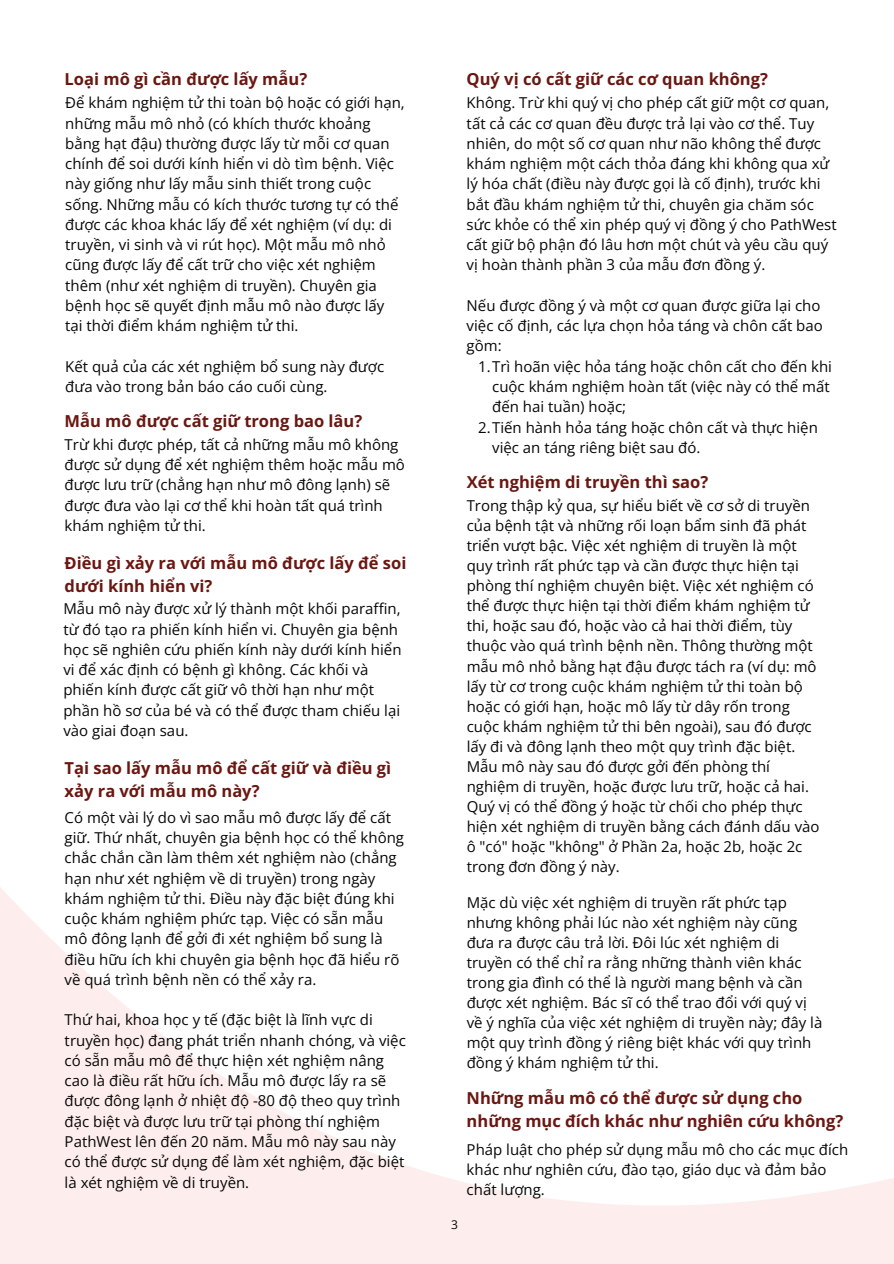
<style>
.page{position:relative;width:894px;height:1264px;background:#fff}
.page>*{position:absolute;margin:0;border:0;box-sizing:border-box;transform-origin:0 0}
.t1{font:700 16.5px/22.5px "Open Sans";color:#6b1711}
.t2{font:15px/20.2px "Open Sans";color:#070707}
.t3{font:12px "Open Sans";color:#070707}
</style>
<div class="page">
<svg style="left:0;top:887px;width:893px;height:376px"></svg>
<h1 class="t1" style="left:65px;top:68px;width:244px">Loại mô gì cần được lấy mẫu?</h1>
<p class="t2" style="left:65px;top:92px;width:341px">Để khám nghiệm tử thi toàn bộ hoặc có giới hạn, những mẫu mô nhỏ (có khích thước khoảng bằng hạt đậu) thường được lấy từ mỗi cơ quan chính để soi dưới kính hiển vi dò tìm bệnh. Việc này giống như lấy mẫu sinh thiết trong cuộc sống. Những mẫu có kích thước tương tự có thể được các khoa khác lấy để xét nghiệm (ví dụ: di truyền, vi sinh và vi rút học). Một mẫu mô nhỏ cũng được lấy để cất trữ cho việc xét nghiệm thêm (như xét nghiệm di truyền). Chuyên gia bệnh học sẽ quyết định mẫu mô nào được lấy</p>
<p class="t2" style="left:65px;top:315px;width:235px">tại thời điểm khám nghiệm tử thi.</p>
<p class="t2" style="left:65px;top:356px;width:320px">Kết quả của các xét nghiệm bổ sung này được đưa vào trong bản báo cáo cuối cùng.</p>
<h1 class="t1" style="left:65px;top:409px;width:299px">Mẫu mô được cất giữ trong bao lâu?</h1>
<p class="t2" style="left:65px;top:434px;width:342px">Trừ khi được phép, tất cả những mẫu mô không được sử dụng để xét nghiệm thêm hoặc mẫu mô được lưu trữ (chẳng hạn như mô đông lạnh) sẽ được đưa vào lại cơ thể khi hoàn tất quá trình khám nghiệm tử thi.</p>
<p class="t1" style="left:65px;top:551px;width:343px">Điều gì xảy ra với mẫu mô được lấy để soi dưới kính hiển vi?</p>
<p class="t2" style="left:63px;top:598px;width:339px">Mẫu mô này được xử lý thành một khối paraffin, từ đó tạo ra phiến kính hiển vi. Chuyên gia bệnh học sẽ nghiên cứu phiến kính này dưới kính hiển vi để xác định có bệnh gì không. Các khối và phiến kính được cất giữ vô thời hạn như một phần hồ sơ của bé và có thể được tham chiếu lại vào giai đoạn sau.</p>
<p class="t1" style="left:65px;top:756px;width:328px">Tại sao lấy mẫu mô để cất giữ và điều gì xảy ra với mẫu mô này?</p>
<h1 class="t2" style="left:65px;top:807px;width:341px">Có một vài lý do vì sao mẫu mô được lấy để cất giữ. Thứ nhất, chuyên gia bệnh học có thể không chắc chắn cần làm thêm xét nghiệm nào (chẳng hạn như xét nghiệm về di truyền) trong ngày khám nghiệm tử thi. Điều này đặc biệt đúng khi cuộc khám nghiệm phức tạp. Việc có sẵn mẫu mô đông lạnh để gởi đi xét nghiệm bổ sung là điều hữu ích khi chuyên gia bệnh học đã hiểu rõ về quá trình bệnh nền có thể xảy ra.</h1>
<p class="t2" style="left:65px;top:1009px;width:342px">Thứ hai, khoa học y tế (đặc biệt là lĩnh vực di truyền học) đang phát triển nhanh chóng, và việc có sẵn mẫu mô để thực hiện xét nghiệm nâng cao là điều rất hữu ích. Mẫu mô được lấy ra sẽ được đông lạnh ở nhiệt độ -80 độ theo quy trình đặc biệt và được lưu trữ tại phòng thí nghiệm PathWest lên đến 20 năm. Mẫu mô này sau này có thể được sử dụng để làm xét nghiệm, đặc biệt là xét nghiệm về di truyền.</p>
<h1 class="t3" style="left:451px;top:1215px;width:8px">3</h1>
<p class="t1" style="left:466px;top:68px;width:303px">Quý vị có cất giữ các cơ quan không?</p>
<p class="t2" style="left:466px;top:92px;width:371px">Không. Trừ khi quý vị cho phép cất giữ một cơ quan, tất cả các cơ quan đều được trả lại vào cơ thể. Tuy nhiên, do một số cơ quan như não không thể được khám nghiệm một cách thỏa đáng khi không qua xử lý hóa chất (điều này được gọi là cố định), trước khi bắt đầu khám nghiệm tử thi, chuyên gia chăm sóc sức khỏe có thể xin phép quý vị đồng ý cho PathWest cất giữ bộ phận đó lâu hơn một chút và yêu cầu quý vị hoàn thành phần 3 của mẫu đơn đồng ý.</p>
<h1 class="t2" style="left:466px;top:295px;width:357px">Nếu được đồng ý và một cơ quan được giữa lại cho việc cố định, các lựa chọn hỏa táng và chôn cất bao gồm:</h1>
<p class="t2" style="left:492px;top:356px;width:341px;text-indent:-14px">1.Trì hoãn việc hỏa táng hoặc chôn cất cho đến khi cuộc khám nghiệm hoàn tất (việc này có thể mất đến hai tuần) hoặc;</p>
<p class="t2" style="left:492px;top:416px;width:327px;text-indent:-14px">2.Tiến hành hỏa táng hoặc chôn cất và thực hiện việc an táng riêng biệt sau đó.</p>
<h1 class="t1" style="left:466px;top:470px;width:243px">Xét nghiệm di truyền thì sao?</h1>
<p class="t2" style="left:466px;top:495px;width:354px">Trong thập kỷ qua, sự hiểu biết về cơ sở di truyền của bệnh tật và những rối loạn bẩm sinh đã phát triển vượt bậc. Việc xét nghiệm di truyền là một quy trình rất phức tạp và cần được thực hiện tại phòng thí nghiệm chuyên biệt. Việc xét nghiệm có thể được thực hiện tại thời điểm khám nghiệm tử thi, hoặc sau đó, hoặc vào cả hai thời điểm, tùy thuộc vào quá trình bệnh nền. Thông thường một mẫu mô nhỏ bằng hạt đậu được tách ra (ví dụ: mô lấy từ cơ trong cuộc khám nghiệm tử thi toàn bộ hoặc có giới hạn, hoặc mô lấy từ dây rốn trong cuộc khám nghiệm tử thi bên ngoài), sau đó được lấy đi và đông lạnh theo một quy trình đặc biệt.<br>Mẫu mô này sau đó được gởi đến phòng thí nghiệm di truyền, hoặc được lưu trữ, hoặc cả hai.<br>Quý vị có thể đồng ý hoặc từ chối cho phép thực hiện xét nghiệm di truyền bằng cách đánh dấu vào ô "có" hoặc "không" ở Phần 2a, hoặc 2b, hoặc 2c trong đơn đồng ý này.</p>
<p class="t2" style="left:466px;top:891px;width:357px">Mặc dù việc xét nghiệm di truyền rất phức tạp nhưng không phải lúc nào xét nghiệm này cũng đưa ra được câu trả lời. Đôi lúc xét nghiệm di truyền có thể chỉ ra rằng những thành viên khác trong gia đình có thể là người mang bệnh và cần được xét nghiệm. Bác sĩ có thể trao đổi với quý vị về ý nghĩa của việc xét nghiệm di truyền này; đây là một quy trình đồng ý riêng biệt khác với quy trình đồng ý khám nghiệm tử thi.</p>
<h1 class="t1" style="left:466px;top:1086px;width:378px">Những mẫu mô có thể được sử dụng cho những mục đích khác như nghiên cứu không?</h1>
<p class="t2" style="left:466px;top:1138px;width:383px">Pháp luật cho phép sử dụng mẫu mô cho các mục đích khác như nghiên cứu, đào tạo, giáo dục và đảm bảo chất lượng.</p>
</div>
